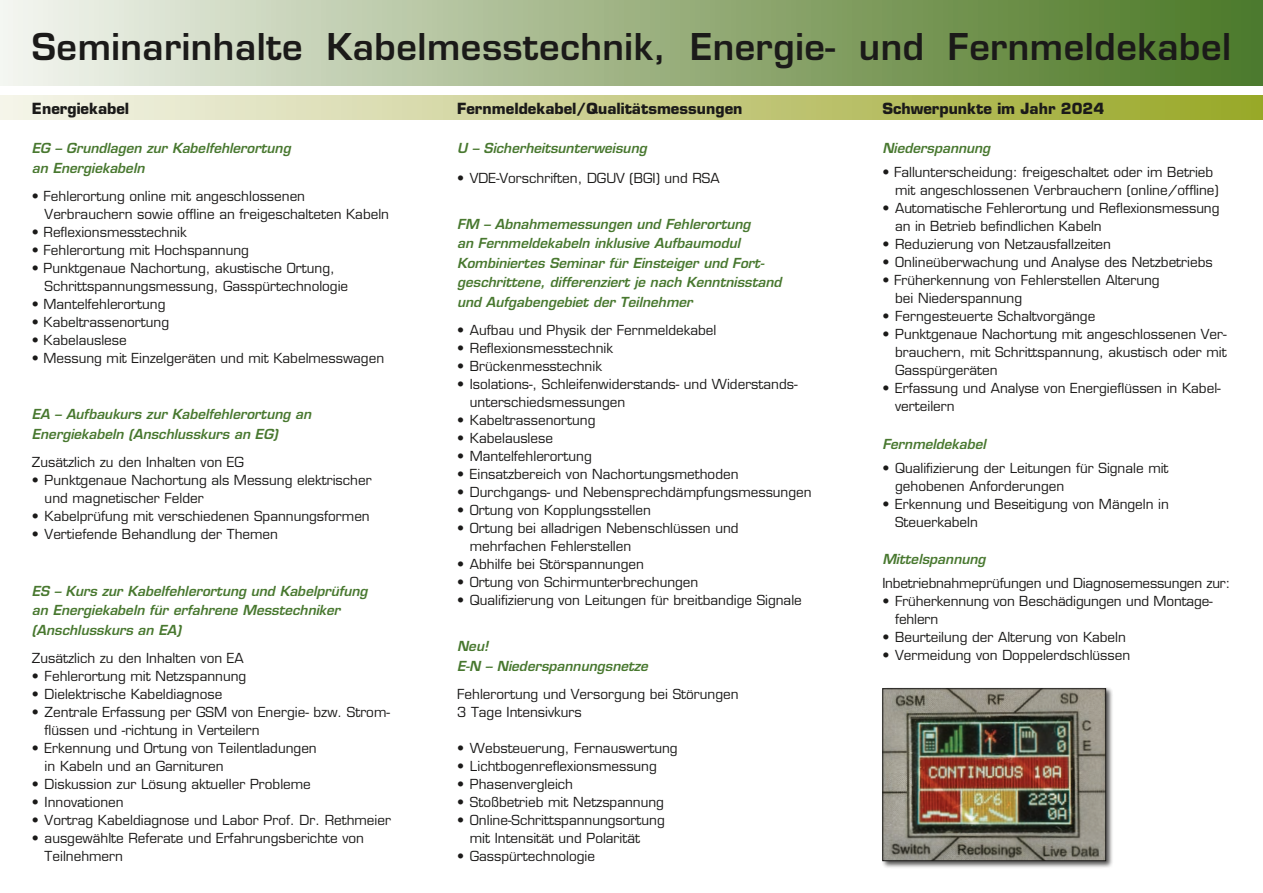
<style>
.page{position:relative;width:1263px;height:893px;background:#fff}
.page>*{position:absolute;margin:0;border:0;box-sizing:border-box;transform-origin:0 0}
.t1{font:600 36px "Eurostile";letter-spacing:.015em;color:#1b1a19}
.t2{font:700 15px "Eurostile";color:#1b1a19}
.t3{font:13.5px/18px "Eurostile";color:#1b1a19}
.t4{font:italic 600 13.5px/19.5px "Eurostile";color:#48782f}
</style>
<div class="page">
<div style="left:0;top:0;width:1263px;height:85px;background:linear-gradient(to right,#f2f3eb,#497520)"></div>
<div style="left:0;top:96px;width:1263px;height:23px;background:linear-gradient(to right,#f6f4ed,#9aa727)"></div>
<div style="left:881px;top:687px;width:232px;height:182px;background:#1b1a19;opacity:.75"></div>
<img style="left:884px;top:690px;width:220px;height:169px">
<div style="left:882px;top:688px;width:224px;height:173px;border:1px solid #1b1a19"></div>
<h1 class="t1" style="left:32px;top:25px;width:1201px">Seminarinhalte Kabelmesstechnik, Energie- und Fernmeldekabel</h1>
<p class="t2" style="left:32px;top:99px;width:99px">Energiekabel</p>
<p class="t4" style="left:32px;top:138px;width:260px">EG – Grundlagen zur Kabelfehlerortung an Energiekabeln</p>
<p class="t3" style="left:45px;top:187px;width:346px;text-indent:-13px">• Fehlerortung online mit angeschlossenen<br>Verbrauchern sowie offline an freigeschalteten Kabeln</p>
<p class="t3" style="left:32px;top:223px;width:156px">• Reflexionsmesstechnik</p>
<p class="t3" style="left:32px;top:241px;width:219px">• Fehlerortung mit Hochspannung</p>
<p class="t3" style="left:45px;top:259px;width:305px;text-indent:-13px">• Punktgenaue Nachortung, akustische Ortung,<br>Schrittspannungsmessung, Gasspürtechnologie</p>
<p class="t3" style="left:32px;top:295px;width:135px">• Mantelfehlerortung</p>
<p class="t3" style="left:32px;top:313px;width:139px">• Kabeltrassenortung</p>
<p class="t3" style="left:32px;top:331px;width:96px">• Kabelauslese</p>
<p class="t3" style="left:32px;top:349px;width:354px">• Messung mit Einzelgeräten und mit Kabelmesswagen</p>
<p class="t2" style="left:457px;top:99px;width:287px">Fernmeldekabel/Qualitätsmessungen</p>
<p class="t4" style="left:457px;top:138px;width:191px">U – Sicherheitsunterweisung</p>
<p class="t3" style="left:457px;top:169px;width:264px">• VDE-Vorschriften, DGUV (BGI) und RSA</p>
<p class="t4" style="left:457px;top:214px;width:326px">FM – Abnahmemessungen und Fehlerortung<br>an Fernmeldekabeln inklusive Aufbaumodul Kombiniertes Seminar für Einsteiger und Fort&shy;geschrittene, differenziert je nach Kenntnisstand und Aufgabengebiet der Teilnehmer</p>
<p class="t3" style="left:457px;top:321px;width:261px">• Aufbau und Physik der Fernmeldekabel</p>
<p class="t3" style="left:457px;top:339px;width:157px">• Reflexionsmesstechnik</p>
<p class="t3" style="left:457px;top:357px;width:146px">• Brückenmesstechnik</p>
<p class="t3" style="left:470px;top:375px;width:329px;text-indent:-13px">• Isolations-, Schleifenwiderstands- und Widerstands&shy;unterschiedsmessungen</p>
<p class="t3" style="left:457px;top:411px;width:140px">• Kabeltrassenortung</p>
<p class="t3" style="left:457px;top:429px;width:97px">• Kabelauslese</p>
<p class="t3" style="left:457px;top:447px;width:136px">• Mantelfehlerortung</p>
<p class="t3" style="left:457px;top:465px;width:283px">• Einsatzbereich von Nachortungsmethoden</p>
<p class="t3" style="left:457px;top:483px;width:356px">• Durchgangs- und Nebensprechdämpfungsmessungen</p>
<p class="t3" style="left:457px;top:501px;width:195px">• Ortung von Kopplungsstellen</p>
<p class="t3" style="left:470px;top:519px;width:270px;text-indent:-13px">• Ortung bei alladrigen Nebenschlüssen und mehrfachen Fehlerstellen</p>
<p class="t3" style="left:457px;top:555px;width:188px">• Abhilfe bei Störspannungen</p>
<p class="t3" style="left:457px;top:573px;width:243px">• Ortung von Schirmunterbrechungen</p>
<p class="t3" style="left:457px;top:591px;width:346px">• Qualifizierung von Leitungen für breitbandige Signale</p>
<p class="t4" style="left:457px;top:636px;width:192px">Neu!<br>E-N -- Niederspannungsnetze</p>
<p class="t3" style="left:457px;top:685px;width:283px">Fehlerortung und Versorgung bei Störungen<br>3 Tage Intensivkurs</p>
<p class="t3" style="left:457px;top:739px;width:222px">• Websteuerung, Fernauswertung</p>
<p class="t3" style="left:457px;top:757px;width:201px">• Lichtbogenreflexionsmessung</p>
<p class="t3" style="left:457px;top:775px;width:117px">• Phasenvergleich</p>
<p class="t3" style="left:457px;top:793px;width:208px">• Stoßbetrieb mit Netzspannung</p>
<p class="t3" style="left:470px;top:811px;width:196px;text-indent:-13px">• Online-Schrittspannungsortung mit Intensität und Polarität</p>
<p class="t3" style="left:457px;top:847px;width:139px">• Gasspürtechnologie</p>
<p class="t2" style="left:882px;top:99px;width:223px">Schwerpunkte im Jahr 2024</p>
<p class="t4" style="left:882px;top:138px;width:109px">Niederspannung</p>
<p class="t3" style="left:895px;top:163px;width:325px;text-indent:-13px">• Fallunterscheidung: freigeschaltet oder im Betrieb mit angeschlossenen Verbrauchern (online/offline)</p>
<p class="t3" style="left:895px;top:199px;width:326px;text-indent:-13px">• Automatische Fehlerortung und Reflexionsmessung an in Betrieb befindlichen Kabeln</p>
<p class="t3" style="left:882px;top:235px;width:230px">• Reduzierung von Netzausfallzeiten</p>
<p class="t3" style="left:882px;top:253px;width:332px">• Onlineüberwachung und Analyse des Netzbetriebs</p>
<p class="t3" style="left:895px;top:271px;width:266px;text-indent:-13px">• Früherkennung von Fehlerstellen Alterung bei Niederspannung</p>
<p class="t3" style="left:882px;top:307px;width:214px">• Ferngesteuerte Schaltvorgänge</p>
<p class="t3" style="left:895px;top:325px;width:333px;text-align:justify;text-indent:-13px">• Punktgenaue Nachortung mit angeschlossenen Ver&shy;brauchern, mit Schrittspannung, akustisch oder mit Gasspürgeräten</p>
<p class="t3" style="left:895px;top:379px;width:327px;text-indent:-13px">• Erfassung und Analyse von Energieflüssen in Kabel&shy;verteilern</p>
<p class="t4" style="left:882px;top:434px;width:105px">Fernmeldekabel</p>
<p class="t3" style="left:895px;top:459px;width:275px;text-indent:-13px">• Qualifizierung der Leitungen für Signale mit gehobenen Anforderungen</p>
<p class="t3" style="left:895px;top:495px;width:275px;text-indent:-13px">• Erkennung und Beseitigung von Mängeln in<br>Steuerkabeln</p>
<p class="t4" style="left:882px;top:549px;width:105px">Mittelspannung</p>
<p class="t3" style="left:882px;top:574px;width:350px">Inbetriebnahmeprüfungen und Diagnosemessungen zur:</p>
<p class="t3" style="left:895px;top:592px;width:319px;text-indent:-13px">• Früherkennung von Beschädigungen und Montage&shy;fehlern</p>
<p class="t3" style="left:882px;top:628px;width:245px">• Beurteilung der Alterung von Kabeln</p>
<p class="t3" style="left:882px;top:646px;width:249px">• Vermeidung von Doppelerdschlüssen</p>
<p class="t4" style="left:32px;top:405px;width:281px">EA – Aufbaukurs zur Kabelfehlerortung an<br>Energiekabeln (Anschlusskurs an EG)</p>
<p class="t3" style="left:32px;top:453px;width:213px">Zusätzlich zu den Inhalten von EG</p>
<p class="t3" style="left:45px;top:471px;width:328px;text-indent:-13px">• Punktgenaue Nachortung als Messung elektrischer und magnetischer Felder</p>
<p class="t3" style="left:32px;top:507px;width:339px">• Kabelprüfung mit verschiedenen Spannungsformen</p>
<p class="t3" style="left:32px;top:525px;width:248px">• Vertiefende Behandlung der Themen</p>
<p class="t4" style="left:32px;top:581px;width:337px">ES – Kurs zur Kabelfehlerortung und Kabelprüfung an Energiekabeln für erfahrene Messtechniker (Anschlusskurs an EA)</p>
<p class="t3" style="left:32px;top:649px;width:213px">Zusätzlich zu den Inhalten von EA</p>
<p class="t3" style="left:32px;top:667px;width:216px">• Fehlerortung mit Netzspannung</p>
<p class="t3" style="left:32px;top:685px;width:192px">• Dielektrische Kabeldiagnose</p>
<p class="t3" style="left:45px;top:703px;width:347px;text-indent:-13px">• Zentrale Erfassung per GSM von Energie- bzw. Strom&shy;flüssen und -richtung in Verteilern</p>
<p class="t3" style="left:45px;top:739px;width:274px;text-indent:-13px">• Erkennung und Ortung von Teilentladungen in Kabeln und an Garnituren</p>
<p class="t3" style="left:32px;top:775px;width:280px">• Diskussion zur Lösung aktueller Probleme</p>
<p class="t3" style="left:32px;top:793px;width:93px">• Innovationen</p>
<p class="t3" style="left:32px;top:811px;width:361px">• Vortrag Kabeldiagnose und Labor Prof. Dr. Rethmeier</p>
<p class="t3" style="left:45px;top:829px;width:321px;text-indent:-13px">• ausgewählte Referate und Erfahrungsberichte von<br>Teilnehmern</p>
</div>
